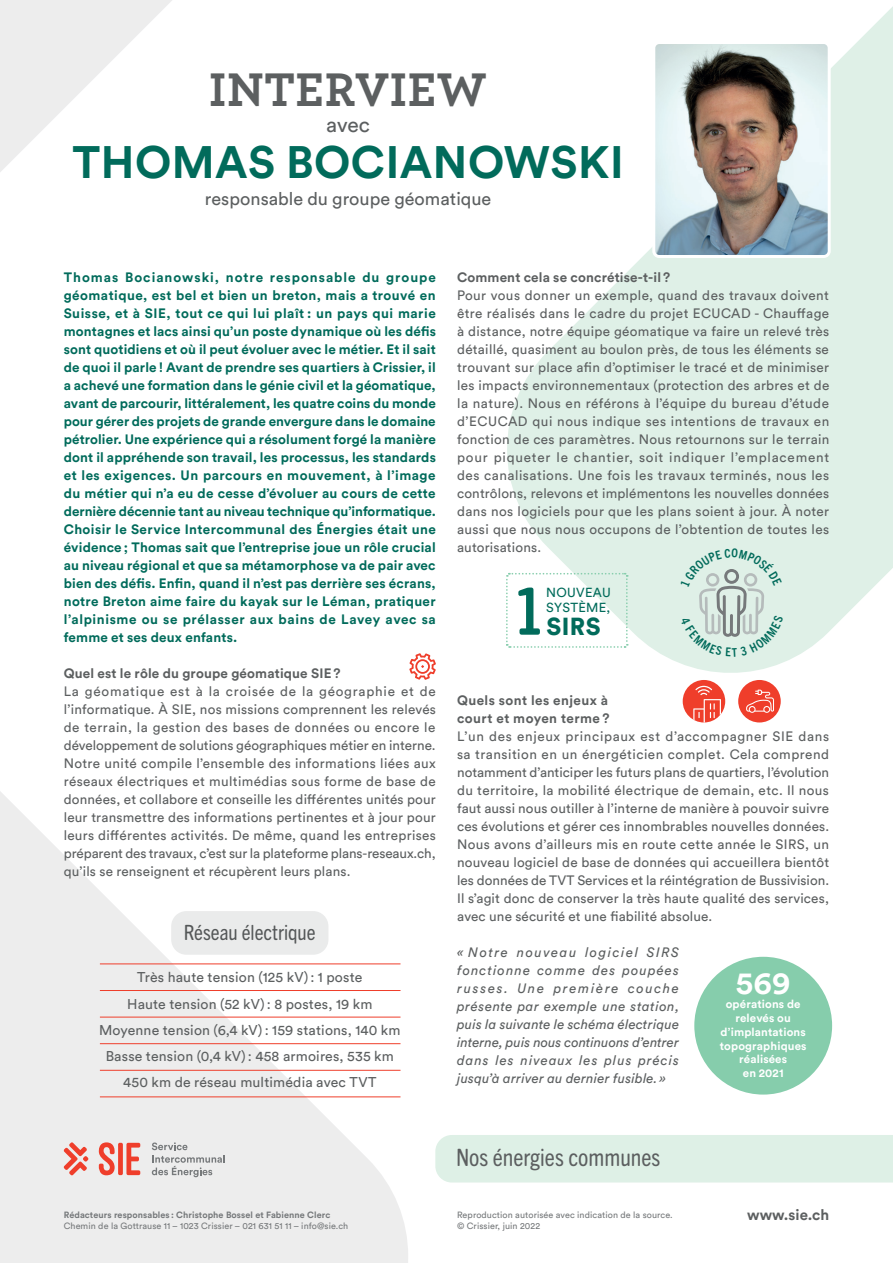
<style>
.page{position:relative;width:893px;height:1263px;background:#fff}
.page>*{position:absolute;margin:0;border:0;box-sizing:border-box;transform-origin:0 0}
.t1{font:700 condensed 65.7px "Trade Gothic Next SR Pro";color:#016b5b}
.t2{font:700 49.5px "Archer";letter-spacing:.015em;color:#5c5f60}
.t3{font:700 45px "Circular Std";letter-spacing:.01em;color:#016b5b}
.t4{font:700 31.5px "Circular Std";color:#fff}
.t5{font:900 24.45px "Circular Std";color:#016b5b}
.t6{font:condensed 24px "Trade Gothic Next SR Pro";color:#5c5f60}
.t7{font:condensed 21px "Trade Gothic Next SR Pro";color:#5c5f60}
.t8{font:21px "Circular Std";color:#5c5f60}
.t9{font:18px "Circular Std";color:#5c5f60}
.t10{font:700 15px "Circular Std";color:#5c5f60}
.t11{font:14.1px/26.2px "Circular Std";letter-spacing:.01em;color:#5c5f60;text-align:center}
.t12{font:13.5px/18px "Circular Std";letter-spacing:.01em;color:#5c5f60;text-align:justify}
.t13{font:700 13.5px/18px "Circular Std";letter-spacing:.04em;color:#016b5b;text-align:justify}
.t14{font:italic 13.5px/18px "Circular Std";letter-spacing:.015em;color:#5c5f60;text-align:justify}
.t15{font:700 13.5px "Circular Std";letter-spacing:.01em;color:#5c5f60}
.t16{font:700 13.5px/18px "Circular Std";letter-spacing:.03em;color:#5c5f60}
.t17{font:13.05px/14.7px "Circular Std";letter-spacing:.02em;color:#016b5b}
.t18{font:700 11.55px/13.8px "Circular Std";letter-spacing:.01em;color:#fff;text-align:center}
.t19{font:9px/10.8px "Circular Std";letter-spacing:.01em;color:#76797b}
.t20{font:700 9px "Circular Std";letter-spacing:.01em;color:#76797b}
</style>
<div class="page">
<svg style="left:0;top:0;width:172px;height:172px;fill:#eeeeef"></svg>
<svg style="left:0;top:791px;width:408px;height:472px;fill:#ededed"></svg>
<svg style="left:507px;top:6px;width:386px;height:667px;fill:#dff0e7"></svg>
<img style="left:656px;top:45px;width:171px;height:209px">
<div style="left:652px;top:41px;width:179px;height:217px;border:3px solid #fff;border-radius:5px"></div>
<div style="left:435px;top:1135px;width:458px;height:47px;background:#def0e6"></div>
<div style="left:118px;top:1143px;width:5px;height:32px;background:#ef3e2b;border-radius:2px"></div>
<svg style="left:126px;top:1143px;width:14px;height:32px"></svg>
<svg style="left:98px;top:1142px;width:17px;height:33px"></svg>
<svg style="left:64px;top:1142px;width:25px;height:33px"></svg>
<svg style="left:152px;top:1142px;width:73px;height:35px;background:#d4d5d5"></svg>
<hr style="left:100px;top:990px;width:300px;height:1px;background:#ef3e2b">
<hr style="left:100px;top:963px;width:300px;height:1px;background:#ef3e2b">
<hr style="left:100px;top:1096px;width:300px;height:1px;background:#ef3e2b">
<hr style="left:100px;top:1017px;width:300px;height:1px;background:#ef3e2b">
<hr style="left:100px;top:1043px;width:300px;height:1px;background:#ef3e2b">
<hr style="left:100px;top:1070px;width:300px;height:1px;background:#ef3e2b">
<svg style="left:506px;top:572px;width:122px;height:77px"></svg>
<svg style="left:409px;top:653px;width:27px;height:27px"></svg>
<div style="left:171px;top:911px;width:157px;height:44px;background:#eaebeb"></div>
<div style="left:738px;top:680px;width:43px;height:42px;background:#ef3e2b;border-radius:50%"></div>
<svg style="left:746px;top:690px;width:28px;height:23px"></svg>
<div style="left:683px;top:680px;width:42px;height:42px;background:#ef3e2b;border-radius:50%"></div>
<svg style="left:693px;top:686px;width:28px;height:36px"></svg>
<div style="left:694px;top:957px;width:138px;height:137px;background:#86cdac;border-radius:50%"></div>
<svg style="left:680px;top:548px;width:103px;height:109px;background:#d5e5dd"></svg>
<h2 class="t2" style="left:209px;top:51px;width:279px">INTERVIEW</h2>
<h3 class="t8" style="left:326px;top:112px;width:45px">avec</h3>
<h3 class="t3" style="left:72px;top:133px;width:553px">THOMAS BOCIANOWSKI</h3>
<h3 class="t9" style="left:205px;top:188px;width:288px">responsable du groupe géomatique</h3>
<p class="t13" style="left:64px;top:268px;width:374px">Thomas Bocianowski, notre responsable du groupe géomatique, est bel et bien un breton, mais a trouvé en Suisse, et à SIE, tout ce qui lui plaît : un pays qui marie montagnes et lacs ainsi qu’un poste dynamique où les défis sont quotidiens et où il peut évoluer avec le métier. Et il sait de quoi il parle ! Avant de prendre ses quartiers à Crissier, il a achevé une formation dans le génie civil et la géomatique, avant de parcourir, littéralement, les quatre coins du monde pour gérer des projets de grande envergure dans le domaine pétrolier. Une expérience qui a résolument forgé la manière dont il appréhende son travail, les processus, les standards et les exigences. Un parcours en mouvement, à l’image du métier qui n’a eu de cesse d’évoluer au cours de cette dernière décennie tant au niveau technique qu’informatique.<br>Choisir le Service Intercommunal des Énergies était une évidence ; Thomas sait que l’entreprise joue un rôle crucial au niveau régional et que sa métamorphose va de pair avec bien des défis. Enfin, quand il n’est pas derrière ses écrans, notre Breton aime faire du kayak sur le Léman, pratiquer l’alpinisme ou se prélasser aux bains de Lavey avec sa femme et ses deux enfants.</p>
<p class="t15" style="left:64px;top:664px;width:278px">Quel est le rôle du groupe géomatique SIE ?</p>
<p class="t12" style="left:64px;top:682px;width:374px">La géomatique est à la croisée de la géographie et de l’informatique. À SIE, nos missions comprennent les relevés de terrain, la gestion des bases de données ou encore le développement de solutions géographiques métier en interne.<br>Notre unité compile l’ensemble des informations liées aux réseaux électriques et multimédias sous forme de base de données, et collabore et conseille les différentes unités pour leur transmettre des informations pertinentes et à jour pour leurs différentes activités. De même, quand les entreprises préparent des travaux, c’est sur la plateforme plans-reseaux.ch, qu’ils se renseignent et récupèrent leurs plans.</p>
<h3 class="t7" style="left:184px;top:918px;width:133px">Réseau électrique</h3>
<p class="t11" style="left:99px;top:964px;width:303px">Très haute tension (125 kV): 1 poste<br>Haute tension (52 kV): 8 postes, 19 km Moyenne tension (6,4 kV) : 159 stations, 140 km Basse tension (0,4 kV): 458 armoires, 535 km 450 km de réseau multimédia avec TVT</p>
<p class="t15" style="left:457px;top:268px;width:215px">Comment cela se concrétise-t-il ?</p>
<p class="t12" style="left:457px;top:286px;width:374px">Pour vous donner un exemple, quand des travaux doivent être réalisés dans le cadre du projet ECUCAD - Chauffage à distance, notre équipe géomatique va faire un relevé très détaillé, quasiment au boulon près, de tous les éléments se trouvant sur place afin d’optimiser le tracé et de minimiser les impacts environnementaux (protection des arbres et de la nature). Nous en référons à l’équipe du bureau d’étude d’ECUCAD qui nous indique ses intentions de travaux en fonction de ces paramètres. Nous retournons sur le terrain pour piqueter le chantier, soit indiquer l’emplacement des canalisations. Une fois les travaux terminés, nous les contrôlons, relevons et implémentons les nouvelles données dans nos logiciels pour que les plans soient à jour. À noter aussi que nous nous occupons de l’obtention de toutes les autorisations.</p>
<h1 class="t1" style="left:513px;top:566px;width:33px">1</h1>
<p class="t17" style="left:546px;top:585px;width:66px">NOUVEAU<br>SYSTÈME,</p>
<h3 class="t5" style="left:546px;top:610px;width:56px">SIRS</h3>
<p class="t16" style="left:457px;top:691px;width:154px">Quels sont les enjeux à court et moyen terme ?</p>
<p class="t12" style="left:457px;top:727px;width:374px">L’un des enjeux principaux est d’accompagner SIE dans sa transition en un énergéticien complet. Cela comprend notamment d’anticiper les futurs plans de quartiers, l’évolution du territoire, la mobilité électrique de demain, etc. Il nous faut aussi nous outiller à l’interne de manière à pouvoir suivre ces évolutions et gérer ces innombrables nouvelles données.<br>Nous avons d’ailleurs mis en route cette année le SIRS, un nouveau logiciel de base de données qui accueillera bientôt les données de TVT Services et la réintégration de Bussivision.<br>Il s’agit donc de conserver la très haute qualité des services, avec une sécurité et une fiabilité absolue.</p>
<p class="t14" style="left:457px;top:943px;width:224px">« Notre nouveau logiciel SIRS fonctionne comme des poupées russes. Une première couche présente par exemple une station, puis la suivante le schéma électrique interne, puis nous continuons d’entrer dans les niveaux les plus précis jusqu’à arriver au dernier fusible. »</p>
<h3 class="t4" style="left:736px;top:963px;width:56px">569</h3>
<p class="t18" style="left:720px;top:997px;width:88px">opérations de relevés ou d’implantations topographiques réalisées<br>en 2021</p>
<h3 class="t6" style="left:456px;top:1141px;width:206px">Nos énergies communes</h3>
<p class="t20" style="left:64px;top:1209px;width:268px">Rédacteurs responsables : Christophe Bossel et Fabienne Clerc</p>
<p class="t19" style="left:64px;top:1220px;width:286px">Chemin de la Gottrause 11 – 1023 Crissier – 021 631 51 11 – info@sie.ch</p>
<p class="t19" style="left:457px;top:1209px;width:217px">Reproduction autorisée avec indication de la source. © Crissier, juin 2022</p>
<p class="t10" style="left:747px;top:1205px;width:83px">www.sie.ch</p>
</div>
